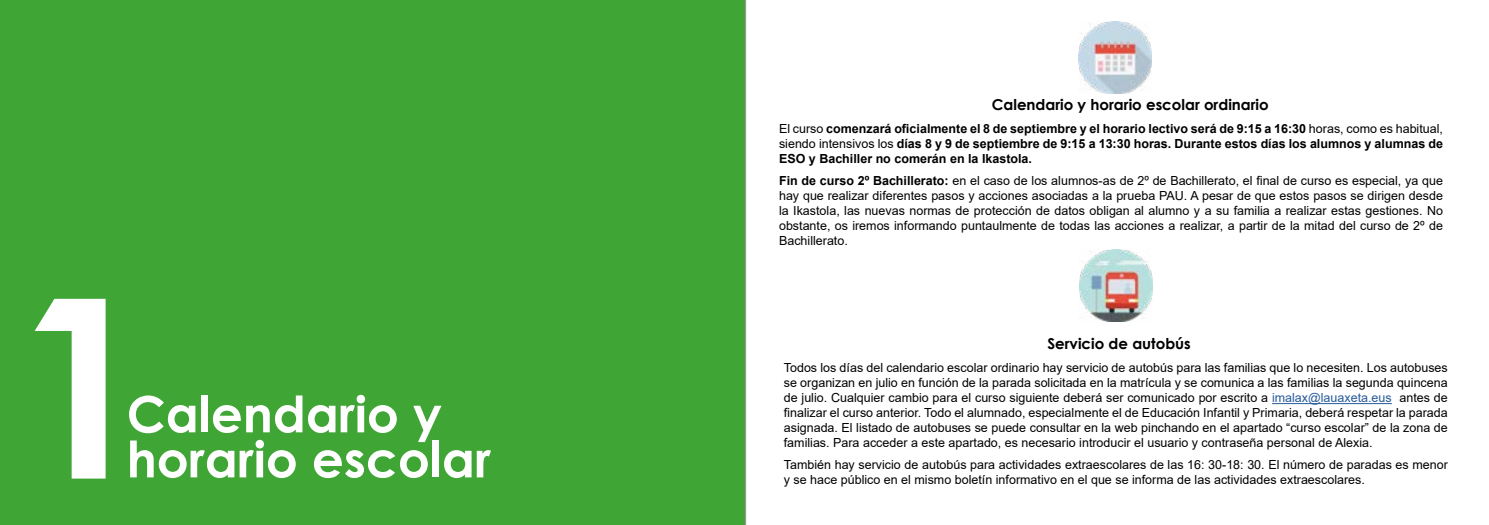
<style>
.page{position:relative;width:1489px;height:525px;background:#fff}
.page>*{position:absolute;margin:0;border:0;box-sizing:border-box;transform-origin:0 0}
.t1{font:700 250px "Century Gothic";color:#fff}
.t2{font:700 50px "Century Gothic";color:#fff}
.t3{font:700 15px "Century Gothic";color:#000}
.t4{font:12.5px/15px "Arial";color:#000;text-align:justify}
.t5{font:700 12.5px/15px "Arial";color:#000;text-align:justify}
.s1{font-weight:400}
.s2{font-weight:700}
.s3{color:#275b9b}
</style>
<div class="page">
<div style="left:0;top:0;width:746px;height:524px;background:#3fa535"></div>
<img style="left:1078px;top:21px;width:72px;height:73px">
<hr style="left:1271px;top:403px;width:120px;height:1px;background:#275b9b">
<img style="left:1079px;top:249px;width:72px;height:72px">
<h1 class="t1" style="left:13px;top:198px;width:141px">1</h1>
<h2 class="t2" style="left:127px;top:376px;width:316px">Calendario y</h2>
<h2 class="t2" style="left:127px;top:421px;width:365px">horario escolar</h2>
<p class="t3" style="left:991px;top:93px;width:278px">Calendario y horario escolar ordinario</p>
<p class="t5" style="left:779px;top:121px;width:665px"><span class="s1">El curso</span> comenzará oficialmente el 8 de septiembre y el horario lectivo será de 9:15 a 16:30 <span class="s1">horas, como es habitual, siendo intensivos los</span> días 8 y 9 de septiembre de 9:15 a 13:30 horas. Durante estos días los alumnos y alumnas de ESO y Bachiller no comerán en la Ikastola.</p>
<p class="t4" style="left:779px;top:173px;width:665px"><span class="s2">Fin de curso 2º Bachillerato:</span> en el caso de los alumnos-as de 2º de Bachillerato, el final de curso es especial, ya que hay que realizar diferentes pasos y acciones asociadas a la prueba PAU. A pesar de que estos pasos se dirigen desde la Ikastola, las nuevas normas de protección de datos obligan al alumno y a su familia a realizar estas gestiones. No obstante, os iremos informando puntaulmente de todas las acciones a realizar, a partir de la mitad del curso de 2º de Bachillerato.</p>
<p class="t3" style="left:1047px;top:332px;width:145px">Servicio de autobús</p>
<p class="t4" style="left:783px;top:360px;width:665px">Todos los días del calendario escolar ordinario hay servicio de autobús para las familias que lo necesiten. Los autobuses se organizan en julio en función de la parada solicitada en la matrícula y se comunica a las familias la segunda quincena de julio. Cualquier cambio para el curso siguiente deberá ser comunicado por escrito a <span class="s3">imalax@lauaxeta.eus</span> antes de finalizar el curso anterior. Todo el alumnado, especialmente el de Educación Infantil y Primaria, deberá respetar la parada asignada. El listado de autobuses se puede consultar en la web pinchando en el apartado “curso escolar” de la zona de familias. Para acceder a este apartado, es necesario introducir el usuario y contraseña personal de Alexia.</p>
<p class="t4" style="left:783px;top:457px;width:665px">También hay servicio de autobús para actividades extraescolares de las 16: 30-18: 30. El número de paradas es menor y se hace público en el mismo boletín informativo en el que se informa de las actividades extraescolares.</p>
</div>
